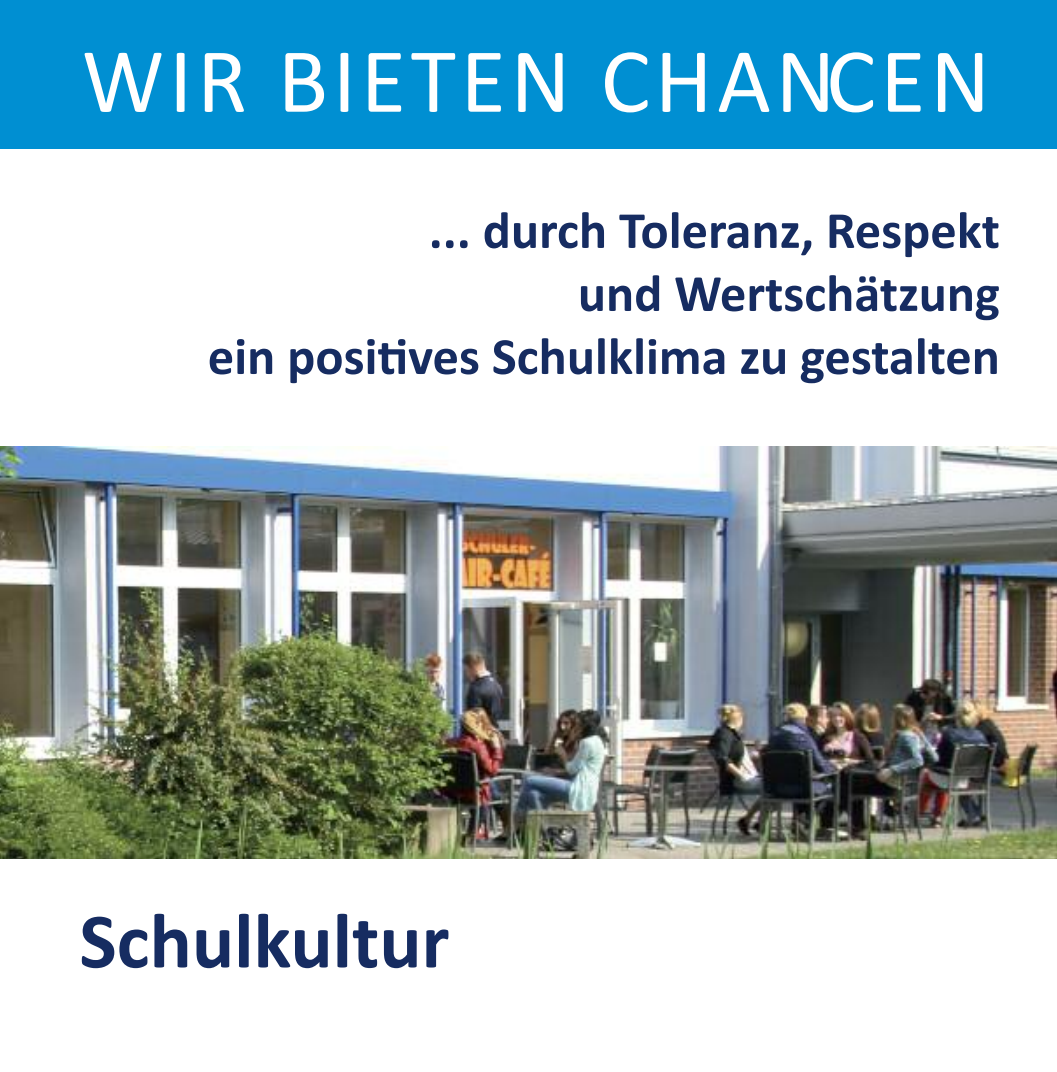
<style>
.page{position:relative;width:1057px;height:1072px;background:#fff}
.page>*{position:absolute;margin:0;border:0;box-sizing:border-box;transform-origin:0 0}
.t1{font:92.75px "Calibri";letter-spacing:.05em;color:#fff}
.t2{font:700 78.75px "Calibri";color:#162c61}
.t3{font:700 52.5px/63px "Calibri";color:#162c61;text-align:right}
</style>
<div class="page">
<img style="left:0;top:446px;width:1057px;height:412px">
<div style="left:0;top:0;width:1057px;height:149px;background:#008fd2"></div>
<h1 class="t1" style="left:82px;top:25px;width:910px">WIR BIETEN CHANCEN</h1>
<p class="t3" style="left:208px;top:198px;width:793px">... durch Toleranz, Respekt<br>und Wertschätzung<br>ein positives Schulklima zu gestalten</p>
<h2 class="t2" style="left:79px;top:894px;width:371px">Schulkultur</h2>
</div>
